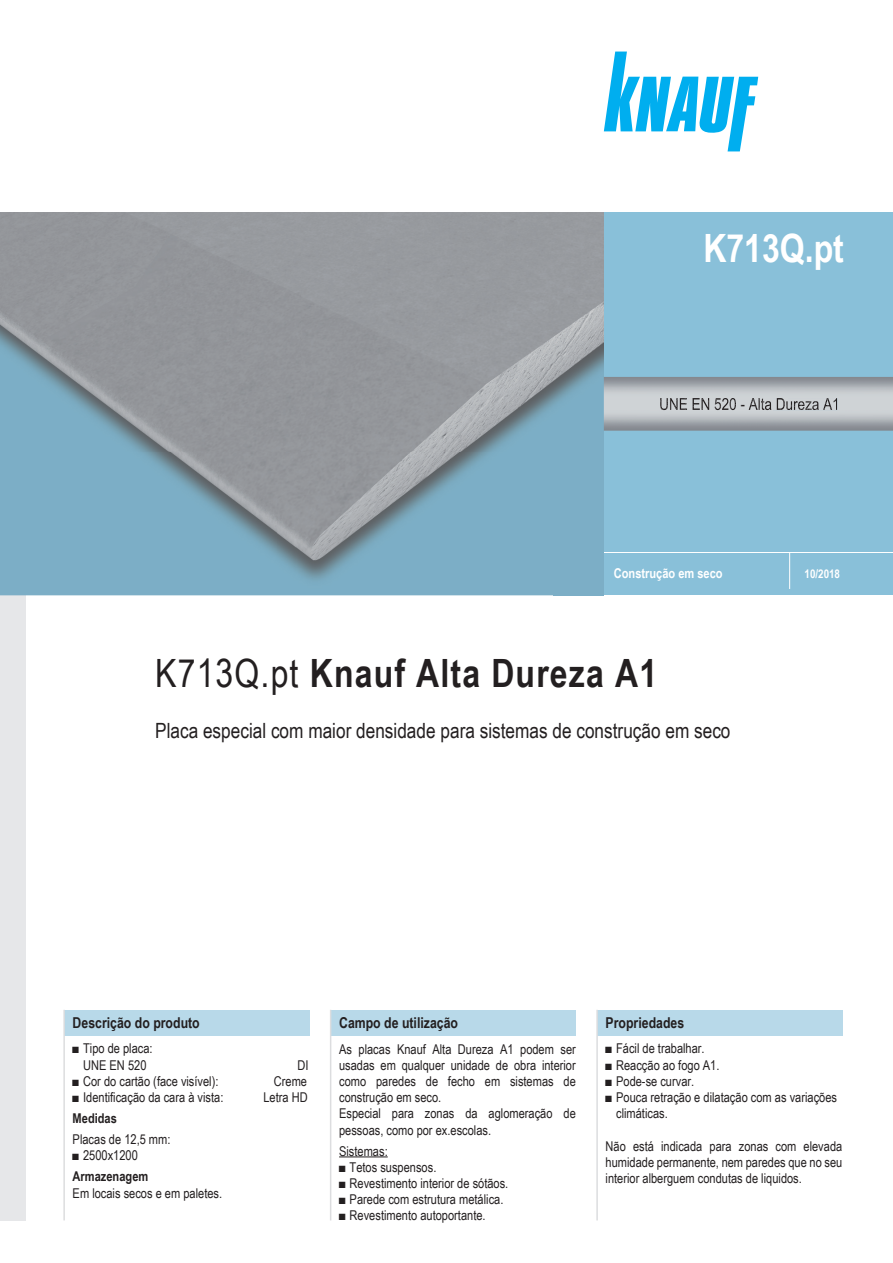
<style>
.page{position:relative;width:893px;height:1263px;background:#fff}
.page>*{position:absolute;margin:0;border:0;box-sizing:border-box;transform-origin:0 0}
.t1{font:700 39px "Arial Narrow";letter-spacing:.03em;color:#231f20}
.t2{font:700 39px "Arial Narrow";color:#fff}
.t3{font:21px "Arial Narrow";color:#231f20}
.t4{font:700 15px "Arial Narrow";color:#231f20}
.t5{font:13.5px/16.2px "Arial Narrow";color:#231f20}
.t6{font:700 13.5px "Arial Narrow";color:#231f20}
.t7{font:700 13.5px "Arial Narrow";color:#fff}
.t8{font:700 12px "Arial Narrow";color:#fff}
.s1{font-weight:400}
</style>
<div class="page">
<div style="left:604px;top:213px;width:289px;height:382px;background:#89c0d9"></div>
<div style="left:0;top:595px;width:26px;height:625px;background:#e6e7e9"></div>
<div style="left:64px;top:1010px;width:245px;height:25px;background:#b8d9e9"></div>
<div style="left:331px;top:1010px;width:245px;height:25px;background:#b8d9e9"></div>
<div style="left:597px;top:1010px;width:245px;height:25px;background:#b8d9e9"></div>
<hr style="left:63px;top:1010px;width:2px;height:210px;background:#dcdddf">
<hr style="left:330px;top:1010px;width:1px;height:210px;background:#dcdddf">
<hr style="left:596px;top:1010px;width:2px;height:210px;background:#dcdddf">
<hr style="left:339px;top:1156px;width:49px;height:1px;background:#231f20">
<hr style="left:604px;top:552px;width:289px;height:1px;background:#fff">
<hr style="left:789px;top:553px;width:1px;height:36px;background:#fff">
<svg style="left:604px;top:52px;width:154px;height:99px"></svg>
<img style="left:0;top:213px;width:604px;height:382px">
<img style="left:604px;top:377px;width:289px;height:54px">
<img style="left:772px;top:398px;width:7px;height:12px">
<img style="left:660px;top:398px;width:112px;height:12px">
<img style="left:788px;top:398px;width:49px;height:12px">
<svg style="left:779px;top:398px;width:9px;height:12px"></svg>
<h1 class="t2" style="left:703px;top:219px;width:142px">K713Q.pt</h1>
<p class="t7" style="left:614px;top:563px;width:110px">Construção em seco</p>
<p class="t8" style="left:804px;top:565px;width:37px">10/2018</p>
<h1 class="t1" style="left:155px;top:644px;width:503px"><span class="s1">K713Q.pt</span> Knauf Alta Dureza A1</h1>
<h2 class="t3" style="left:155px;top:715px;width:577px">Placa especial com maior densidade para sistemas de construção em seco</h2>
<p class="t4" style="left:73px;top:1011px;width:129px">Descrição do produto</p>
<p class="t4" style="left:339px;top:1011px;width:120px">Campo de utilização</p>
<p class="t4" style="left:606px;top:1011px;width:80px">Propriedades</p>
<p class="t5" style="left:73px;top:1040px;width:82px;text-align:center">■ Tipo de placa:<br>UNE EN 520</p>
<p class="t5" style="left:339px;top:1040px;width:238px">As placas Knauf Alta Dureza A1 podem ser usadas em qualquer unidade de obra interior como paredes de fecho em sistemas de construção em seco.<br>Especial para zonas da aglomeração de pessoas, como por ex.escolas.</p>
<p class="t5" style="left:339px;top:1142px;width:50px">Sistemas:</p>
<p class="t5" style="left:339px;top:1158px;width:99px">■ Tetos suspensos.</p>
<p class="t5" style="left:339px;top:1174px;width:171px">■ Revestimento interior de sótãos.</p>
<p class="t5" style="left:339px;top:1191px;width:166px">■ Parede com estrutura metálica.</p>
<p class="t5" style="left:339px;top:1207px;width:148px">■ Revestimento autoportante.</p>
<p class="t5" style="left:606px;top:1040px;width:101px">■ Fácil de trabalhar.</p>
<p class="t5" style="left:606px;top:1056px;width:115px">■ Reacção ao fogo A1.</p>
<p class="t5" style="left:606px;top:1072px;width:90px">■ Pode-se curvar.</p>
<p class="t5" style="left:616px;top:1089px;width:222px;text-indent:-10px">■ Pouca retração e dilatação com as variações climáticas.</p>
<p class="t5" style="left:606px;top:1137px;width:238px;text-align:justify">Não está indicada para zonas com elevada humidade permanente, nem paredes que no seu interior alberguem condutas de liquidos.</p>
<p class="t5" style="left:297px;top:1056px;width:13px">DI</p>
<p class="t5" style="left:73px;top:1072px;width:147px">■ Cor do cartão (face visível):</p>
<p class="t5" style="left:274px;top:1072px;width:35px">Creme</p>
<p class="t5" style="left:73px;top:1089px;width:152px">■ Identificação da cara à vista:</p>
<p class="t5" style="left:263px;top:1089px;width:46px">Letra HD</p>
<p class="t6" style="left:73px;top:1108px;width:46px">Medidas</p>
<p class="t5" style="left:73px;top:1131px;width:99px">Placas de 12,5 mm:</p>
<p class="t5" style="left:73px;top:1147px;width:67px">■ 2500x1200</p>
<p class="t6" style="left:73px;top:1166px;width:77px">Armazenagem</p>
<p class="t5" style="left:73px;top:1184px;width:151px">Em locais secos e em paletes.</p>
</div>
